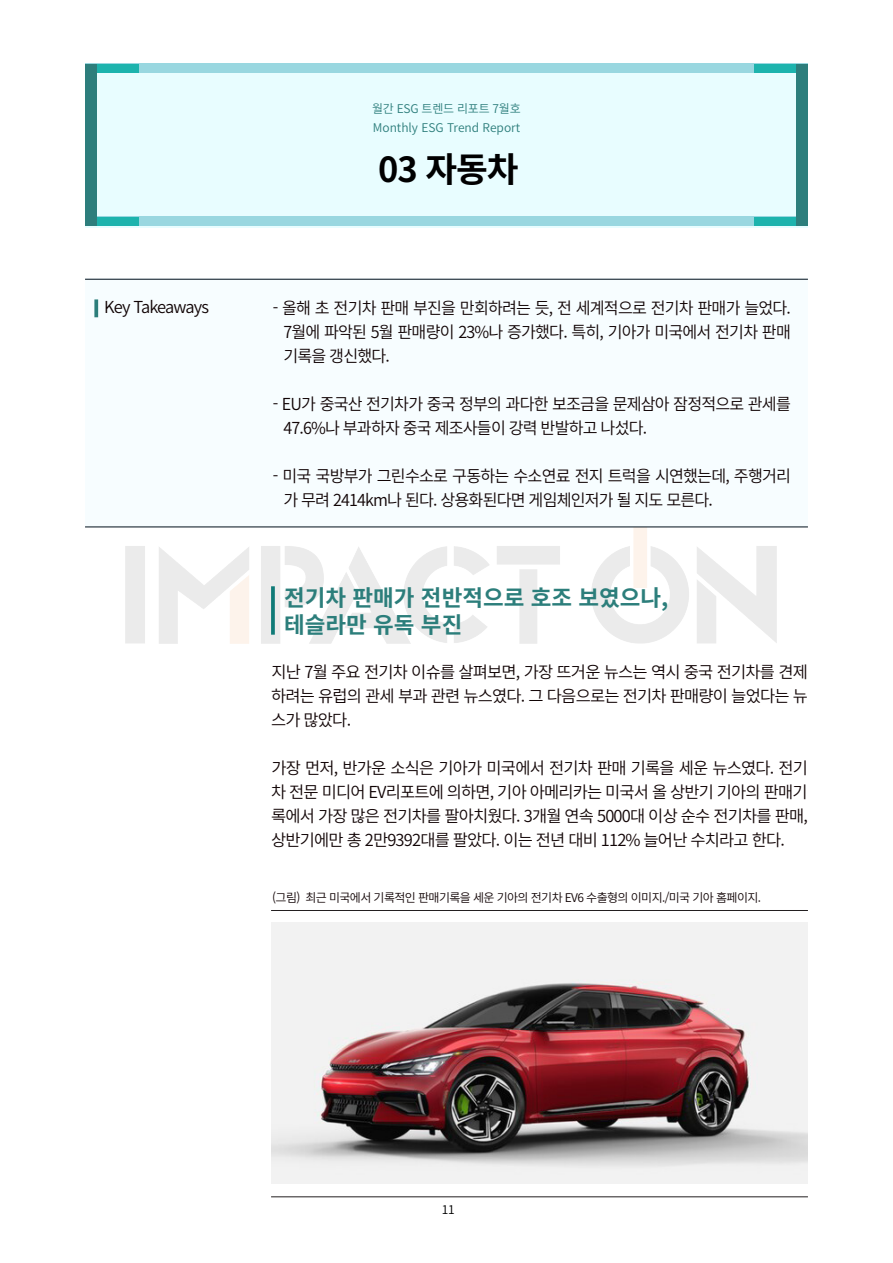
<style>
.page{position:relative;width:893px;height:1263px;background:#fff}
.page>*{position:absolute;margin:0;border:0;box-sizing:border-box;transform-origin:0 0}
.t1{font:700 34.5px "Source Han Sans K";color:#000}
.t2{font:700 22.5px/27px "Source Han Sans K";color:#2c7e7b}
.t3{font:16.5px/24px "Source Han Sans K";letter-spacing:-.05em;color:#110405;text-align:justify}
.t4{font:12px "Source Han Sans K";letter-spacing:-.05em;color:#110405}
.t5{font:12px/18.9px "Source Han Sans K";color:#2d7e7c}
.t6{font:12px "Source Han Sans K";color:#000}
</style>
<div class="page">
<div style="left:85px;top:64px;width:723px;height:163px;background:#e8fdff"></div>
<div style="left:85px;top:64px;width:723px;height:9px;background:#99d7e0"></div>
<div style="left:85px;top:217px;width:723px;height:9px;background:#99d7e0"></div>
<div style="left:85px;top:64px;width:53px;height:9px;background:#1db3ad"></div>
<div style="left:755px;top:64px;width:53px;height:9px;background:#1db3ad"></div>
<div style="left:85px;top:217px;width:53px;height:9px;background:#1db3ad"></div>
<div style="left:755px;top:217px;width:53px;height:9px;background:#1db3ad"></div>
<div style="left:85px;top:64px;width:12px;height:161px;background:#2d7e7c"></div>
<div style="left:796px;top:64px;width:12px;height:161px;background:#2d7e7c"></div>
<div style="left:85px;top:279px;width:723px;height:248px;background:#f7fdff"></div>
<hr style="left:85px;top:526px;width:723px;height:1px;background:#000e1a">
<hr style="left:85px;top:279px;width:723px;height:1px;background:#000e1a">
<svg style="left:94px;top:299px;width:4px;height:18px"></svg>
<svg style="left:271px;top:586px;width:4px;height:49px"></svg>
<hr style="left:271px;top:910px;width:537px;height:1px;background:#231f20">
<hr style="left:271px;top:1196px;width:537px;height:1px;background:#231f20">
<img style="left:271px;top:923px;width:537px;height:260px">
<p class="t3" style="left:104px;top:296px;width:106px">Key Takeaways</p>
<p class="t5" style="left:372px;top:99px;width:150px">월간 ESG 트렌드 리포트 7월호<br>Monthly ESG Trend Report</p>
<h1 class="t1" style="left:378px;top:150px;width:142px">03 자동차</h1>
<p class="t3" style="left:283px;top:297px;width:509px;text-indent:-10px">- 올해 초 전기차 판매 부진을 만회하려는 듯, 전 세계적으로 전기차 판매가 늘었다.<br>7월에 파악된 5월 판매량이 23%나 증가했다. 특히, 기아가 미국에서 전기차 판매 기록을 갱신했다.</p>
<p class="t3" style="left:283px;top:393px;width:509px;text-indent:-10px">- EU가 중국산 전기차가 중국 정부의 과다한 보조금을 문제삼아 잠정적으로 관세를<br>47.6%나 부과하자 중국 제조사들이 강력 반발하고 나섰다.</p>
<p class="t3" style="left:283px;top:465px;width:509px;text-indent:-10px">- 미국 국방부가 그린수소로 구동하는 수소연료 전지 트럭을 시연했는데, 주행거리 가 무려 2414km나 된다. 상용화된다면 게임체인저가 될 지도 모른다.</p>
<h2 class="t2" style="left:284px;top:584px;width:386px">전기차 판매가 전반적으로 호조 보였으나, 테슬라만 유독 부진</h2>
<p class="t3" style="left:271px;top:661px;width:538px">지난 7월 주요 전기차 이슈를 살펴보면, 가장 뜨거운 뉴스는 역시 중국 전기차를 견제 하려는 유럽의 관세 부과 관련 뉴스였다. 그 다음으로는 전기차 판매량이 늘었다는 뉴 스가 많았다.</p>
<p class="t3" style="left:271px;top:757px;width:538px">가장 먼저, 반가운 소식은 기아가 미국에서 전기차 판매 기록을 세운 뉴스였다. 전기 차 전문 미디어 EV리포트에 의하면, 기아 아메리카는 미국서 올 상반기 기아의 판매기 록에서 가장 많은 전기차를 팔아치웠다. 3개월 연속 5000대 이상 순수 전기차를 판매, 상반기에만 총 2만9392대를 팔았다. 이는 전년 대비 112% 늘어난 수치라고 한다.</p>
<p class="t4" style="left:272px;top:891px;width:490px">(그림) 최근 미국에서 기록적인 판매기록을 세운 기아의 전기차 EV6 수출형의 이미지./미국 기아 홈페이지.</p>
<p class="t6" style="left:442px;top:1203px;width:15px">11</p>
</div>
